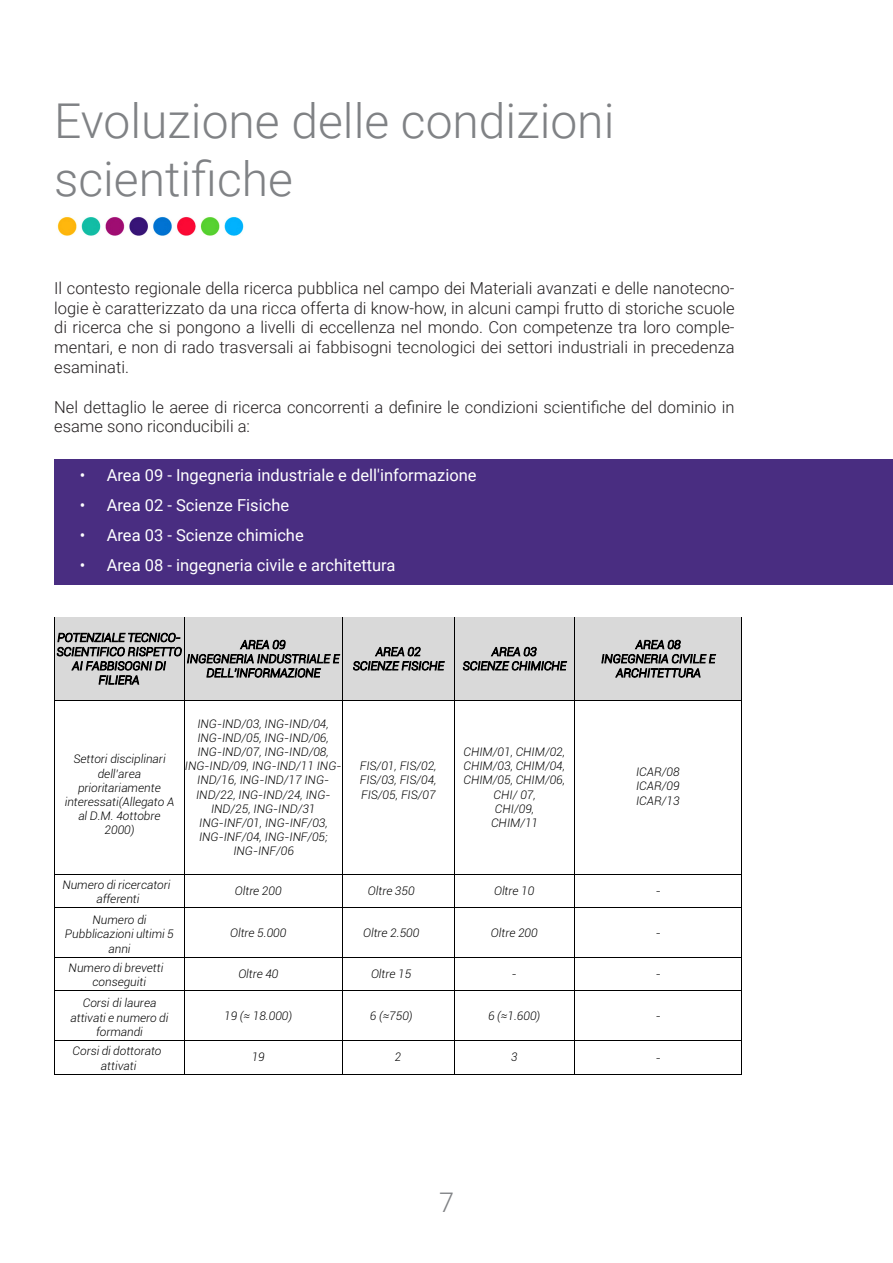
<style>
.page{position:relative;width:893px;height:1263px;background:#fff}
.page>*{position:absolute;margin:0;border:0;box-sizing:border-box;transform-origin:0 0}
.t1{font:300 48px/57.6px "Roboto";color:#808285}
.t2{font:300 27px "Roboto";color:#808285}
.t3{font:300 16.5px/19.8px "Roboto";color:#231f20;text-align:justify}
.t4{font:16.5px "Roboto";color:#fff}
.t5{font:italic 300 11.85px/14.1px "Roboto";color:#000;text-align:center}
.t6{font:italic 300 11.85px "Roboto";color:#000;scale:.96 1}
</style>
<div class="page">
<img style="left:57px;top:216px;width:187px;height:20px">
<div style="left:54px;top:459px;width:839px;height:126px;background:#492d81"></div>
<div style="left:55px;top:618px;width:129px;height:82px;background:#d9d9d9"></div>
<div style="left:184px;top:618px;width:158px;height:82px;background:#d9d9d9"></div>
<div style="left:343px;top:618px;width:111px;height:82px;background:#d9d9d9"></div>
<div style="left:454px;top:618px;width:120px;height:82px;background:#d9d9d9"></div>
<div style="left:575px;top:618px;width:166px;height:82px;background:#d9d9d9"></div>
<hr style="left:55px;top:617px;width:129px;height:1px;background:#d9d9d9">
<hr style="left:184px;top:617px;width:158px;height:1px;background:#d9d9d9">
<hr style="left:343px;top:617px;width:111px;height:1px;background:#d9d9d9">
<hr style="left:454px;top:617px;width:121px;height:1px;background:#d9d9d9">
<hr style="left:575px;top:617px;width:166px;height:1px;background:#d9d9d9">
<hr style="left:54px;top:618px;width:1px;height:82px;background:#000">
<hr style="left:184px;top:618px;width:1px;height:82px;background:#000">
<hr style="left:342px;top:618px;width:1px;height:82px;background:#000">
<hr style="left:454px;top:618px;width:1px;height:82px;background:#000">
<hr style="left:575px;top:618px;width:1px;height:82px;background:#000">
<hr style="left:741px;top:618px;width:1px;height:82px;background:#000">
<hr style="left:55px;top:700px;width:129px;height:1px;background:#000">
<hr style="left:184px;top:700px;width:158px;height:1px;background:#000">
<hr style="left:343px;top:700px;width:111px;height:1px;background:#000">
<hr style="left:454px;top:700px;width:121px;height:1px;background:#000">
<hr style="left:575px;top:700px;width:166px;height:1px;background:#000">
<hr style="left:54px;top:701px;width:1px;height:173px;background:#000">
<hr style="left:184px;top:701px;width:1px;height:173px;background:#000">
<hr style="left:342px;top:701px;width:1px;height:173px;background:#000">
<hr style="left:454px;top:701px;width:1px;height:173px;background:#000">
<hr style="left:575px;top:701px;width:1px;height:173px;background:#000">
<hr style="left:741px;top:701px;width:1px;height:173px;background:#000">
<hr style="left:55px;top:874px;width:129px;height:1px;background:#000">
<hr style="left:184px;top:874px;width:158px;height:1px;background:#000">
<hr style="left:343px;top:874px;width:111px;height:1px;background:#000">
<hr style="left:454px;top:874px;width:121px;height:1px;background:#000">
<hr style="left:575px;top:874px;width:166px;height:1px;background:#000">
<hr style="left:54px;top:875px;width:1px;height:32px;background:#000">
<hr style="left:184px;top:875px;width:1px;height:32px;background:#000">
<hr style="left:342px;top:875px;width:1px;height:32px;background:#000">
<hr style="left:454px;top:875px;width:1px;height:32px;background:#000">
<hr style="left:575px;top:875px;width:1px;height:32px;background:#000">
<hr style="left:741px;top:875px;width:1px;height:32px;background:#000">
<hr style="left:55px;top:907px;width:129px;height:1px;background:#000">
<hr style="left:184px;top:907px;width:158px;height:1px;background:#000">
<hr style="left:343px;top:907px;width:111px;height:1px;background:#000">
<hr style="left:454px;top:907px;width:121px;height:1px;background:#000">
<hr style="left:575px;top:907px;width:166px;height:1px;background:#000">
<hr style="left:54px;top:908px;width:1px;height:49px;background:#000">
<hr style="left:184px;top:908px;width:1px;height:49px;background:#000">
<hr style="left:342px;top:908px;width:1px;height:49px;background:#000">
<hr style="left:454px;top:908px;width:1px;height:49px;background:#000">
<hr style="left:575px;top:908px;width:1px;height:49px;background:#000">
<hr style="left:741px;top:908px;width:1px;height:49px;background:#000">
<hr style="left:55px;top:957px;width:129px;height:1px;background:#000">
<hr style="left:184px;top:957px;width:158px;height:1px;background:#000">
<hr style="left:343px;top:957px;width:111px;height:1px;background:#000">
<hr style="left:454px;top:957px;width:121px;height:1px;background:#000">
<hr style="left:575px;top:957px;width:166px;height:1px;background:#000">
<hr style="left:54px;top:958px;width:1px;height:32px;background:#000">
<hr style="left:184px;top:958px;width:1px;height:32px;background:#000">
<hr style="left:342px;top:958px;width:1px;height:32px;background:#000">
<hr style="left:454px;top:958px;width:1px;height:32px;background:#000">
<hr style="left:575px;top:958px;width:1px;height:32px;background:#000">
<hr style="left:741px;top:958px;width:1px;height:32px;background:#000">
<hr style="left:55px;top:990px;width:129px;height:1px;background:#000">
<hr style="left:184px;top:990px;width:158px;height:1px;background:#000">
<hr style="left:343px;top:990px;width:111px;height:1px;background:#000">
<hr style="left:454px;top:990px;width:121px;height:1px;background:#000">
<hr style="left:575px;top:990px;width:166px;height:1px;background:#000">
<hr style="left:54px;top:991px;width:1px;height:49px;background:#000">
<hr style="left:184px;top:991px;width:1px;height:49px;background:#000">
<hr style="left:342px;top:991px;width:1px;height:49px;background:#000">
<hr style="left:454px;top:991px;width:1px;height:49px;background:#000">
<hr style="left:575px;top:991px;width:1px;height:49px;background:#000">
<hr style="left:741px;top:991px;width:1px;height:49px;background:#000">
<hr style="left:55px;top:1040px;width:129px;height:1px;background:#000">
<hr style="left:184px;top:1040px;width:158px;height:1px;background:#000">
<hr style="left:343px;top:1040px;width:111px;height:1px;background:#000">
<hr style="left:454px;top:1040px;width:121px;height:1px;background:#000">
<hr style="left:575px;top:1040px;width:166px;height:1px;background:#000">
<hr style="left:54px;top:1041px;width:1px;height:33px;background:#000">
<hr style="left:55px;top:1074px;width:129px;height:1px;background:#000">
<hr style="left:184px;top:1041px;width:1px;height:33px;background:#000">
<hr style="left:184px;top:1074px;width:158px;height:1px;background:#000">
<hr style="left:342px;top:1041px;width:1px;height:33px;background:#000">
<hr style="left:343px;top:1074px;width:111px;height:1px;background:#000">
<hr style="left:454px;top:1041px;width:1px;height:33px;background:#000">
<hr style="left:454px;top:1074px;width:121px;height:1px;background:#000">
<hr style="left:575px;top:1041px;width:1px;height:33px;background:#000">
<hr style="left:575px;top:1074px;width:166px;height:1px;background:#000">
<hr style="left:741px;top:1041px;width:1px;height:33px;background:#000">
<p class="t1" style="left:54px;top:90px;width:562px">Evoluzione delle condizioni scientifiche</p>
<p class="t3" style="left:54px;top:277px;width:682px">Il contesto regionale della ricerca pubblica nel campo dei Materiali avanzati e delle nanotecno&shy;logie è caratterizzato da una ricca offerta di know-how, in alcuni campi frutto di storiche scuole di ricerca che si pongono a livelli di eccellenza nel mondo. Con competenze tra loro comple&shy;mentari, e non di rado trasversali ai fabbisogni tecnologici dei settori industriali in precedenza esaminati.</p>
<p class="t3" style="left:54px;top:396px;width:682px">Nel dettaglio le aeree di ricerca concorrenti a definire le condizioni scientifiche del dominio in esame sono riconducibili a:</p>
<p class="t4" style="left:80px;top:464px;width:398px">• Area 09 - Ingegneria industriale e dell'informazione</p>
<p class="t4" style="left:80px;top:494px;width:211px">• Area 02 - Scienze Fisiche</p>
<p class="t4" style="left:80px;top:524px;width:226px">• Area 03 - Scienze chimiche</p>
<p class="t4" style="left:80px;top:554px;width:317px">• Area 08 - ingegneria civile e architettura</p>
<p class="t5" style="left:57px;top:630px;width:127px">POTENZIALE TECNICO-<br>SCIENTIFICO RISPETTO<br>AI FABBISOGNI DI<br>FILIERA</p>
<p class="t5" style="left:187px;top:637px;width:154px">AREA 09<br>INGEGNERIA INDUSTRIALE E<br>DELL'INFORMAZIONE</p>
<p class="t5" style="left:353px;top:644px;width:93px">AREA 02<br>SCIENZE FISICHE</p>
<p class="t5" style="left:463px;top:644px;width:105px">AREA 03<br>SCIENZE CHIMICHE</p>
<p class="t5" style="left:601px;top:637px;width:116px">AREA 08<br>INGEGNERIA CIVILE E<br>ARCHITETTURA</p>
<p class="t5" style="left:65px;top:752px;width:111px">Settori disciplinari dell’area prioritariamente interessati(Allegato A al D.M. 4ottobre<br>2000)</p>
<p class="t5" style="left:185px;top:716px;width:158px">ING-IND/03, ING-IND/04,<br>ING-IND/05, ING-IND/06,<br>ING-IND/07, ING-IND/08,<br>ING-IND/09, ING-IND/11 ING-<br>IND/16, ING-IND/17 ING-<br>IND/22, ING-IND/24, ING-<br>IND/25, ING-IND/31<br>ING-INF/01, ING-INF/03,<br>ING-INF/04, ING-INF/05;<br>ING-INF/06</p>
<p class="t5" style="left:360px;top:758px;width:78px;text-align:justify">FIS/01, FIS/02, FIS/03, FIS/04, FIS/05, FIS/07</p>
<p class="t5" style="left:463px;top:744px;width:103px">CHIM/01, CHIM/02,<br>CHIM/03, CHIM/04,<br>CHIM/05, CHIM/06,<br>CHI/ 07,<br>CHI/09,<br>CHIM/11</p>
<p class="t5" style="left:636px;top:765px;width:45px;text-align:justify">ICAR/08<br>ICAR/09<br>ICAR/13</p>
<p class="t5" style="left:62px;top:877px;width:110px">Numero di ricercatori afferenti</p>
<p class="t5" style="left:235px;top:883px;width:48px">Oltre 200</p>
<p class="t5" style="left:368px;top:883px;width:48px">Oltre 350</p>
<p class="t5" style="left:494px;top:883px;width:42px">Oltre 10</p>
<p class="t5" style="left:656px;top:884px;width:6px">-</p>
<p class="t5" style="left:65px;top:912px;width:110px">Numero di<br>Pubblicazioni ultimi 5 anni</p>
<p class="t5" style="left:230px;top:925px;width:58px">Oltre 5.000</p>
<p class="t5" style="left:363px;top:925px;width:58px">Oltre 2.500</p>
<p class="t5" style="left:491px;top:925px;width:48px">Oltre 200</p>
<p class="t5" style="left:656px;top:925px;width:6px">-</p>
<p class="t5" style="left:69px;top:960px;width:96px">Numero di brevetti conseguiti</p>
<p class="t5" style="left:238px;top:966px;width:42px">Oltre 40</p>
<p class="t5" style="left:371px;top:966px;width:42px">Oltre 15</p>
<p class="t6" style="left:512px;top:965px;width:6px">-</p>
<p class="t5" style="left:656px;top:966px;width:6px">-</p>
<p class="t5" style="left:70px;top:996px;width:100px">Corsi di laurea attivati e numero di formandi</p>
<p class="t5" style="left:224px;top:1008px;width:70px">19 (≈ 18.000)</p>
<p class="t5" style="left:370px;top:1008px;width:44px">6 (≈750)</p>
<p class="t5" style="left:488px;top:1008px;width:54px">6 (≈1.600)</p>
<p class="t5" style="left:656px;top:1008px;width:6px">-</p>
<p class="t5" style="left:73px;top:1043px;width:90px">Corsi di dottorato attivati</p>
<p class="t5" style="left:252px;top:1050px;width:15px">19</p>
<p class="t6" style="left:395px;top:1049px;width:8px">2</p>
<p class="t6" style="left:511px;top:1049px;width:8px">3</p>
<p class="t5" style="left:656px;top:1050px;width:6px">-</p>
<h2 class="t2" style="left:439px;top:1183px;width:16px">7</h2>
</div>
